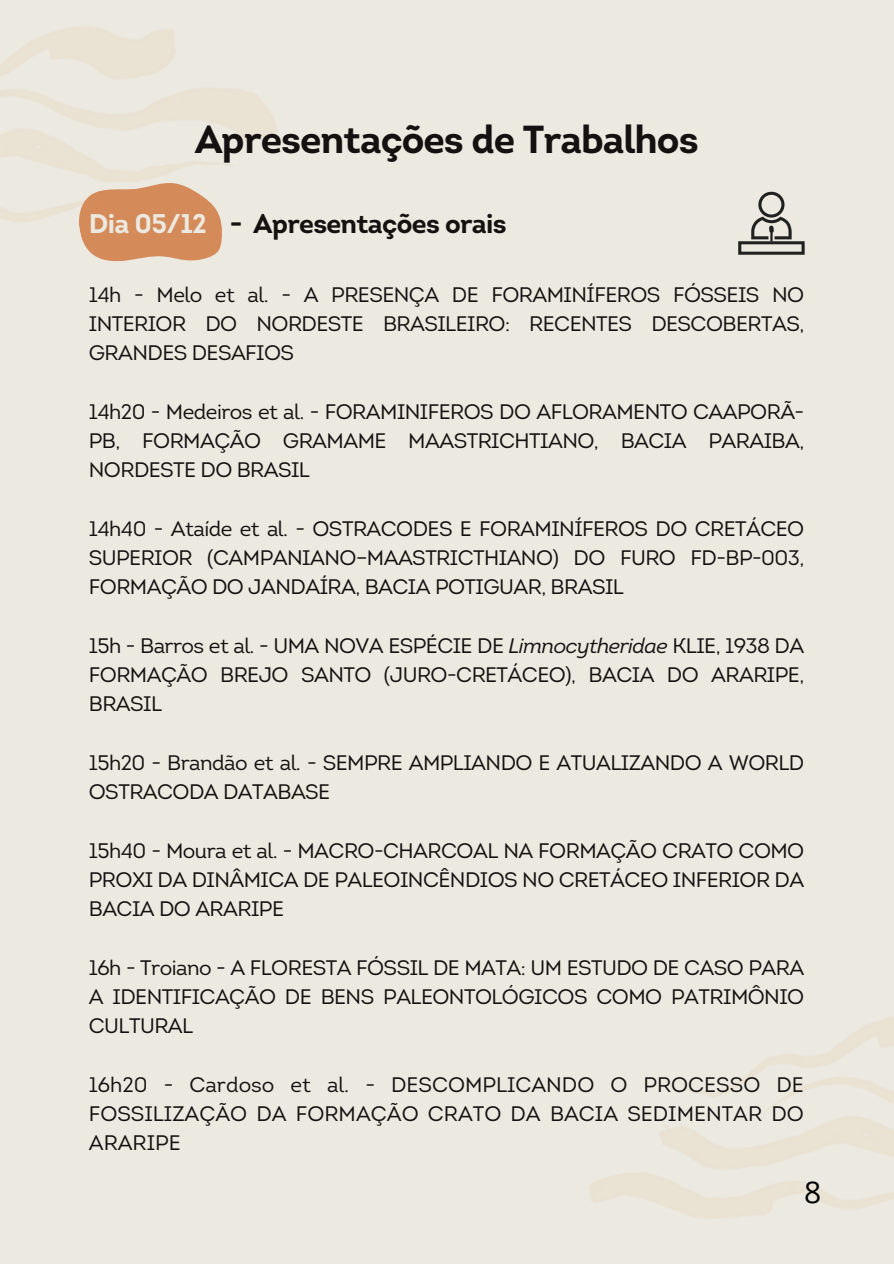
<style>
.page{position:relative;width:894px;height:1264px;background:#fff}
.page>*{position:absolute;margin:0;border:0;box-sizing:border-box;transform-origin:0 0}
.t1{font:700 39px "Intro";letter-spacing:-.025em;color:#141110}
.t2{font:30px "Open Sans";color:#000}
.t3{font:700 27px "Intro";letter-spacing:-.025em;color:#141110}
.t4{font:21px/29.2px "Intro";letter-spacing:-.025em;color:#141110;text-align:justify}
.s1{color:#ebe9e0}
.s2{font-style:italic}
</style>
<div class="page">
<div style="left:0;top:0;width:893px;height:1263px;background:#ebe9e0"></div>
<svg style="left:72px;top:165px;width:157px;height:97px"></svg>
<svg style="left:738px;top:192px;width:66px;height:63px"></svg>
<p class="t1" style="left:195px;top:124px;width:505px">Apresentações de Trabalhos</p>
<p class="t3" style="left:89px;top:213px;width:419px"><span class="s1">Dia 05/12</span> - Apresentações orais</p>
<h1 class="t4" style="left:89px;top:282px;width:716px">14h - Melo et al. - A PRESENÇA DE FORAMINÍFEROS FÓSSEIS NO INTERIOR DO NORDESTE BRASILEIRO: RECENTES DESCOBERTAS, GRANDES DESAFIOS</h1>
<h3 class="t4" style="left:89px;top:399px;width:716px">14h20 - Medeiros et al. - FORAMINIFEROS DO AFLORAMENTO CAAPORÃ-PB, FORMAÇÃO GRAMAME MAASTRICHTIANO, BACIA PARAIBA, NORDESTE DO BRASIL</h3>
<p class="t4" style="left:89px;top:516px;width:716px">14h40 - Ataíde et al. - OSTRACODES E FORAMINÍFEROS DO CRETÁCEO SUPERIOR (CAMPANIANO–MAASTRICTHIANO) DO FURO FD-BP-003, FORMAÇÃO DO JANDAÍRA, BACIA POTIGUAR, BRASIL</p>
<p class="t4" style="left:89px;top:633px;width:716px">15h - Barros et al. - UMA NOVA ESPÉCIE DE <span class="s2">Limnocytheridae</span> KLIE, 1938 DA FORMAÇÃO BREJO SANTO (JURO-CRETÁCEO), BACIA DO ARARIPE, BRASIL</p>
<p class="t4" style="left:89px;top:750px;width:716px">15h20 - Brandão et al. - SEMPRE AMPLIANDO E ATUALIZANDO A WORLD<br>OSTRACODA DATABASE</p>
<p class="t4" style="left:89px;top:837px;width:716px">15h40 - Moura et al. - MACRO-CHARCOAL NA FORMAÇÃO CRATO COMO PROXI DA DINÂMICA DE PALEOINCÊNDIOS NO CRETÁCEO INFERIOR DA BACIA DO ARARIPE</p>
<p class="t4" style="left:89px;top:954px;width:716px">16h - Troiano - A FLORESTA FÓSSIL DE MATA: UM ESTUDO DE CASO PARA A IDENTIFICAÇÃO DE BENS PALEONTOLÓGICOS COMO PATRIMÔNIO CULTURAL</p>
<p class="t4" style="left:89px;top:1071px;width:716px">16h20 - Cardoso et al. - DESCOMPLICANDO O PROCESSO DE FOSSILIZAÇÃO DA FORMAÇÃO CRATO DA BACIA SEDIMENTAR DO ARARIPE</p>
<h2 class="t2" style="left:804px;top:1170px;width:19px">8</h2>
</div>
